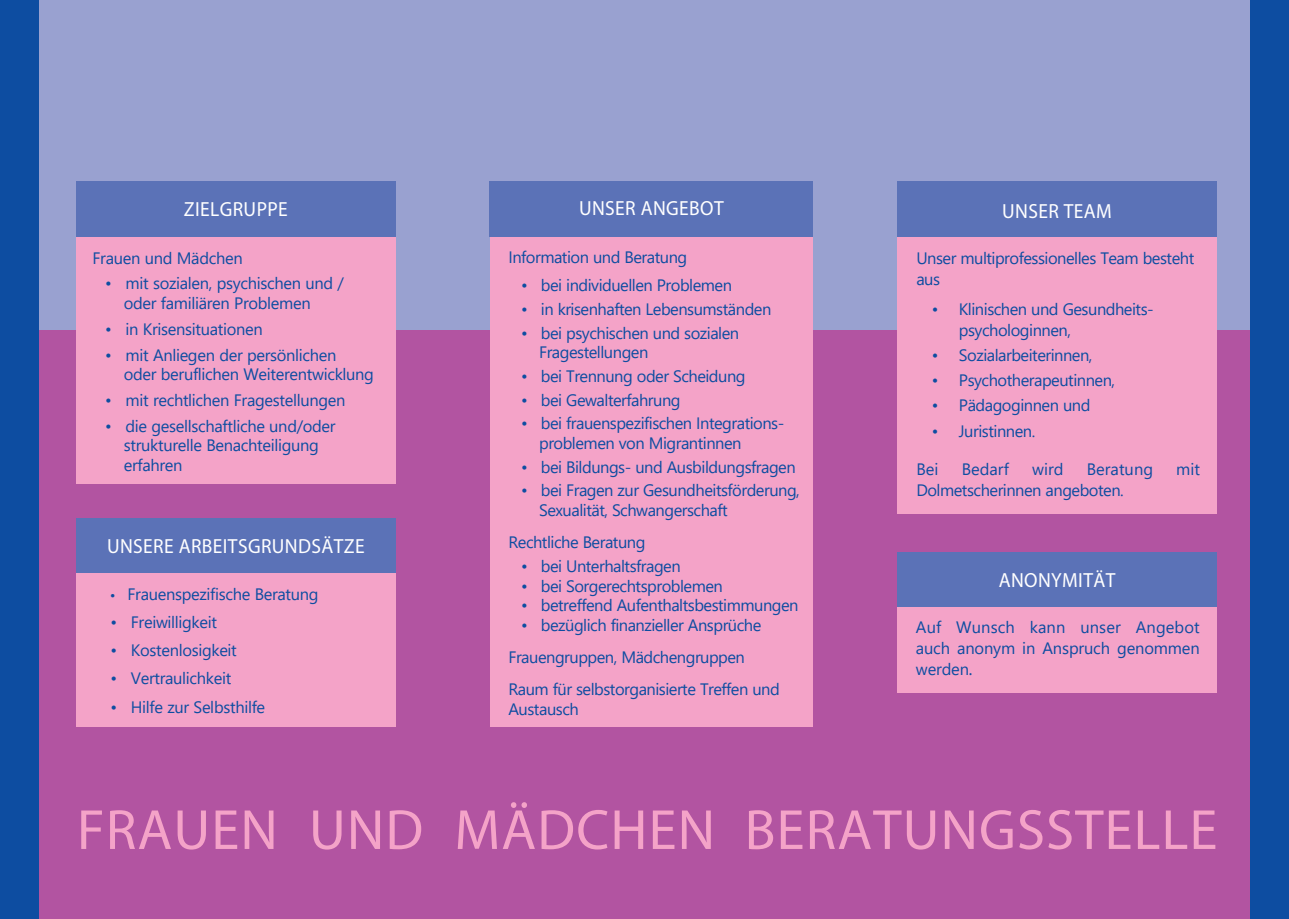
<style>
.page{position:relative;width:1289px;height:919px;background:#fff}
.page>*{position:absolute;margin:0;border:0;box-sizing:border-box;transform-origin:0 0}
.t1{font:57px "Myriad Pro";letter-spacing:.02em;color:#f4a3c8}
.t2{font:20.4px "Myriad Pro";letter-spacing:.02em;color:#fff;scale:.95 1}
.t3{font:16.5px/19.5px "Segoe UI";letter-spacing:-.03em;color:#0d4da1}
.t4{font:16.5px "Segoe UI";color:#0d4da1}
.s1{font-family:"Myriad Pro"}
</style>
<div class="page">
<div style="left:0;top:0;width:1275px;height:914px;background:#99a1d0"></div>
<div style="left:21px;top:331px;width:1246px;height:587px;background:#b254a1"></div>
<div style="left:0;top:0;width:38px;height:918px;background:#0d4da1"></div>
<div style="left:1250px;top:0;width:38px;height:918px;background:#0d4da1"></div>
<div style="left:76px;top:518px;width:319px;height:55px;background:#5b72b7"></div>
<div style="left:76px;top:573px;width:319px;height:153px;background:#f4a3c8"></div>
<div style="left:489px;top:181px;width:324px;height:56px;background:#5b72b7"></div>
<div style="left:490px;top:237px;width:323px;height:489px;background:#f4a3c8"></div>
<div style="left:76px;top:181px;width:319px;height:56px;background:#5b72b7"></div>
<div style="left:77px;top:237px;width:318px;height:247px;background:#f4a3c8"></div>
<div style="left:897px;top:181px;width:319px;height:56px;background:#5b72b7"></div>
<div style="left:897px;top:237px;width:319px;height:276px;background:#f4a3c8"></div>
<div style="left:897px;top:552px;width:319px;height:55px;background:#5b72b7"></div>
<div style="left:897px;top:607px;width:319px;height:85px;background:#f4a3c8"></div>
<p class="t2" style="left:184px;top:197px;width:111px">ZIELGRUPPE</p>
<p class="t3" style="left:92px;top:248px;width:152px">Frauen und Mädchen</p>
<p class="t3" style="left:124px;top:273px;width:221px;text-indent:-19px">• mit sozialen, psychischen und / oder familiären Problemen</p>
<p class="t3" style="left:105px;top:319px;width:159px">• in Krisensituationen</p>
<p class="t3" style="left:124px;top:345px;width:251px;text-indent:-19px">• mit Anliegen der persönlichen<br>oder beruflichen Weiterentwicklung</p>
<p class="t3" style="left:105px;top:390px;width:242px">• mit rechtlichen Fragestellungen</p>
<p class="t3" style="left:124px;top:416px;width:213px;text-indent:-19px">• die gesellschaftliche und/oder strukturelle Benachteiligung erfahren</p>
<p class="t2" style="left:107px;top:534px;width:273px">UNSERE ARBEITSGRUNDSÄTZE</p>
<p class="t3" style="left:111px;top:583px;width:209px"><span class="s1">•</span> Frauenspezifische Beratung</p>
<p class="t3" style="left:111px;top:611px;width:108px">• Freiwilligkeit</p>
<p class="t3" style="left:111px;top:639px;width:128px">• Kostenlosigkeit</p>
<p class="t3" style="left:111px;top:667px;width:122px">• Vertraulichkeit</p>
<p class="t3" style="left:111px;top:697px;width:156px">• Hilfe zur Selbsthilfe</p>
<p class="t2" style="left:579px;top:196px;width:154px">UNSER ANGEBOT</p>
<p class="t3" style="left:508px;top:247px;width:180px">Information und Beratung</p>
<p class="t3" style="left:521px;top:275px;width:212px">• bei individuellen Problemen</p>
<p class="t3" style="left:521px;top:299px;width:252px">• in krisenhaften Lebensumständen</p>
<p class="t3" style="left:539px;top:322px;width:202px;text-indent:-18px">• bei psychischen und sozialen<br>Fragestellungen</p>
<p class="t3" style="left:521px;top:366px;width:226px">• bei Trennung oder Scheidung</p>
<p class="t3" style="left:521px;top:389px;width:161px">• bei Gewalterfahrung</p>
<p class="t3" style="left:539px;top:413px;width:247px;text-indent:-18px">• bei frauenspezifischen Integrations&shy;problemen von Migrantinnen</p>
<p class="t3" style="left:521px;top:456px;width:276px">• bei Bildungs- und Ausbildungsfragen</p>
<p class="t3" style="left:539px;top:480px;width:262px;text-indent:-18px">• bei Fragen zur Gesundheitsförderung,<br>Sexualität, Schwangerschaft</p>
<p class="t3" style="left:508px;top:532px;width:138px">Rechtliche Beratung</p>
<p class="t3" style="left:521px;top:556px;width:161px">• bei Unterhaltsfragen</p>
<p class="t3" style="left:521px;top:575px;width:203px">• bei Sorgerechtsproblemen</p>
<p class="t3" style="left:521px;top:595px;width:279px">• betreffend Aufenthaltsbestimmungen</p>
<p class="t3" style="left:521px;top:614px;width:242px">• bezüglich finanzieller Ansprüche</p>
<p class="t3" style="left:508px;top:646px;width:238px">Frauengruppen, Mädchengruppen</p>
<p class="t3" style="left:508px;top:679px;width:273px">Raum für selbstorganisierte Treffen und<br>Austausch</p>
<p class="t2" style="left:1002px;top:198px;width:117px">UNSER TEAM</p>
<p class="t3" style="left:916px;top:247px;width:279px;line-height:21px">Unser multiprofessionelles Team besteht aus</p>
<p class="t3" style="left:958px;top:298px;width:196px;line-height:21px;text-indent:-27px">• Klinischen und Gesundheits&shy;psychologinnen,</p>
<p class="t3" style="left:931px;top:345px;width:162px">• Sozialarbeiterinnen,</p>
<p class="t3" style="left:931px;top:370px;width:185px">• Psychotherapeutinnen,</p>
<p class="t3" style="left:931px;top:395px;width:160px">• Pädagoginnen und</p>
<p class="t3" style="left:931px;top:421px;width:105px">• Juristinnen.</p>
<p class="t3" style="left:916px;top:459px;width:24px">Bei</p>
<p class="t3" style="left:961px;top:459px;width:49px">Bedarf</p>
<p class="t3" style="left:1032px;top:459px;width:33px">wird</p>
<p class="t4" style="left:1086px;top:455px;width:68px">Beratung</p>
<p class="t3" style="left:1176px;top:459px;width:25px">mit</p>
<p class="t3" style="left:916px;top:480px;width:209px">Dolmetscherinnen angeboten.</p>
<p class="t2" style="left:998px;top:567px;width:124px">ANONYMITÄT</p>
<p class="t3" style="left:915px;top:616px;width:285px;line-height:21px;text-align:justify">Auf Wunsch kann unser Angebot auch anonym in Anspruch genommen werden<span class="s1">.</span></p>
<p class="t1" style="left:77px;top:794px;width:1141px">FRAUEN UND MÄDCHEN BERATUNGSSTELLE</p>
</div>
